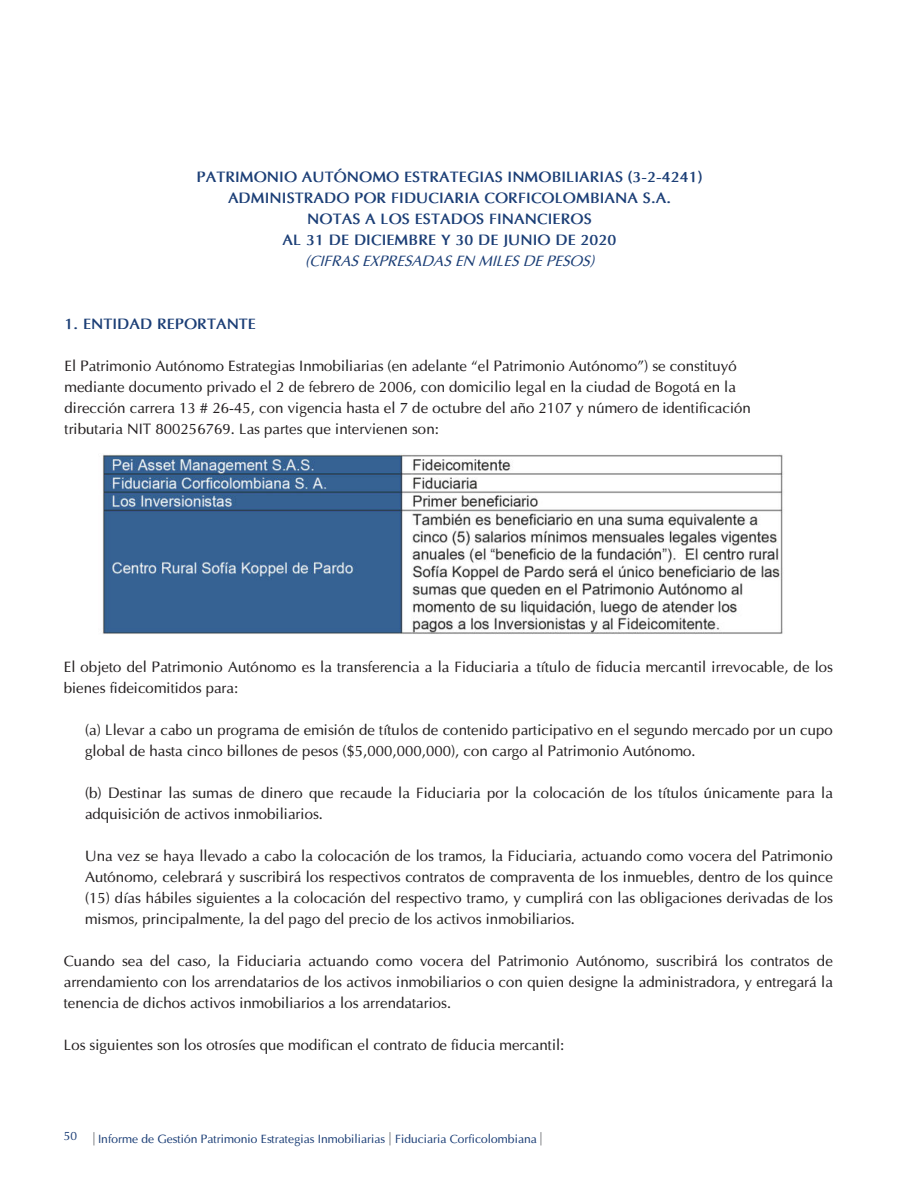
<style>
.page{position:relative;width:918px;height:1188px;background:#fff}
.page>*{position:absolute;margin:0;border:0;box-sizing:border-box;transform-origin:0 0}
.t1{font:15px/21px "Optima";color:#231f20}
.t2{font:700 15px/21px "Optima";color:#1b3e76;text-align:center}
.t3{font:italic 15px "Optima";color:#1b3e76}
.t4{font:12px "Optima";color:#1b3e76}
</style>
<div class="page">
<svg style="left:93px;top:1132px;width:1px;height:13px"></svg>
<svg style="left:389px;top:1132px;width:2px;height:13px"></svg>
<svg style="left:540px;top:1132px;width:1px;height:13px"></svg>
<img style="left:102px;top:454px;width:681px;height:180px">
<p class="t2" style="left:197px;top:166px;width:507px">PATRIMONIO AUTÓNOMO ESTRATEGIAS INMOBILIARIAS (3-2-4241)<br>ADMINISTRADO POR FIDUCIARIA CORFICOLOMBIANA S.A.<br>NOTAS A LOS ESTADOS FINANCIEROS<br>AL 31 DE DICIEMBRE Y 30 DE JUNIO DE 2020</p>
<p class="t3" style="left:305px;top:254px;width:290px">(CIFRAS EXPRESADAS EN MILES DE PESOS)</p>
<p class="t2" style="left:65px;top:313px;width:193px">1. ENTIDAD REPORTANTE</p>
<p class="t1" style="left:65px;top:355px;width:688px">El Patrimonio Autónomo Estrategias Inmobiliarias (en adelante “el Patrimonio Autónomo”) se constituyó mediante documento privado el 2 de febrero de 2006, con domicilio legal en la ciudad de Bogotá en la dirección carrera 13 # 26-45, con vigencia hasta el 7 de octubre del año 2107 y número de identificación tributaria NIT 800256769. Las partes que intervienen son:</p>
<p class="t1" style="left:64px;top:656px;width:771px">El objeto del Patrimonio Autónomo es la transferencia a la Fiduciaria a título de fiducia mercantil irrevocable, de los bienes fideicomitidos para:</p>
<p class="t1" style="left:85px;top:719px;width:749px">(a) Llevar a cabo un programa de emisión de títulos de contenido participativo en el segundo mercado por un cupo global de hasta cinco billones de pesos ($5,000,000,000), con cargo al Patrimonio Autónomo.</p>
<p class="t1" style="left:85px;top:782px;width:749px">(b) Destinar las sumas de dinero que recaude la Fiduciaria por la colocación de los títulos únicamente para la adquisición de activos inmobiliarios.</p>
<p class="t1" style="left:85px;top:845px;width:749px;text-align:justify">Una vez se haya llevado a cabo la colocación de los tramos, la Fiduciaria, actuando como vocera del Patrimonio Autónomo, celebrará y suscribirá los respectivos contratos de compraventa de los inmuebles, dentro de los quince (15) días hábiles siguientes a la colocación del respectivo tramo, y cumplirá con las obligaciones derivadas de los mismos, principalmente, la del pago del precio de los activos inmobiliarios.</p>
<p class="t1" style="left:64px;top:950px;width:771px;text-align:justify">Cuando sea del caso, la Fiduciaria actuando como vocera del Patrimonio Autónomo, suscribirá los contratos de arrendamiento con los arrendatarios de los activos inmobiliarios o con quien designe la administradora, y entregará la tenencia de dichos activos inmobiliarios a los arrendatarios.</p>
<p class="t1" style="left:64px;top:1034px;width:502px">Los siguientes son los otrosíes que modifican el contrato de fiducia mercantil:</p>
<p class="t4" style="left:64px;top:1129px;width:15px">50</p>
<p class="t4" style="left:98px;top:1133px;width:440px">Informe de Gestión Patrimonio Estrategias Inmobiliarias Fiduciaria Corficolombiana</p>
</div>
